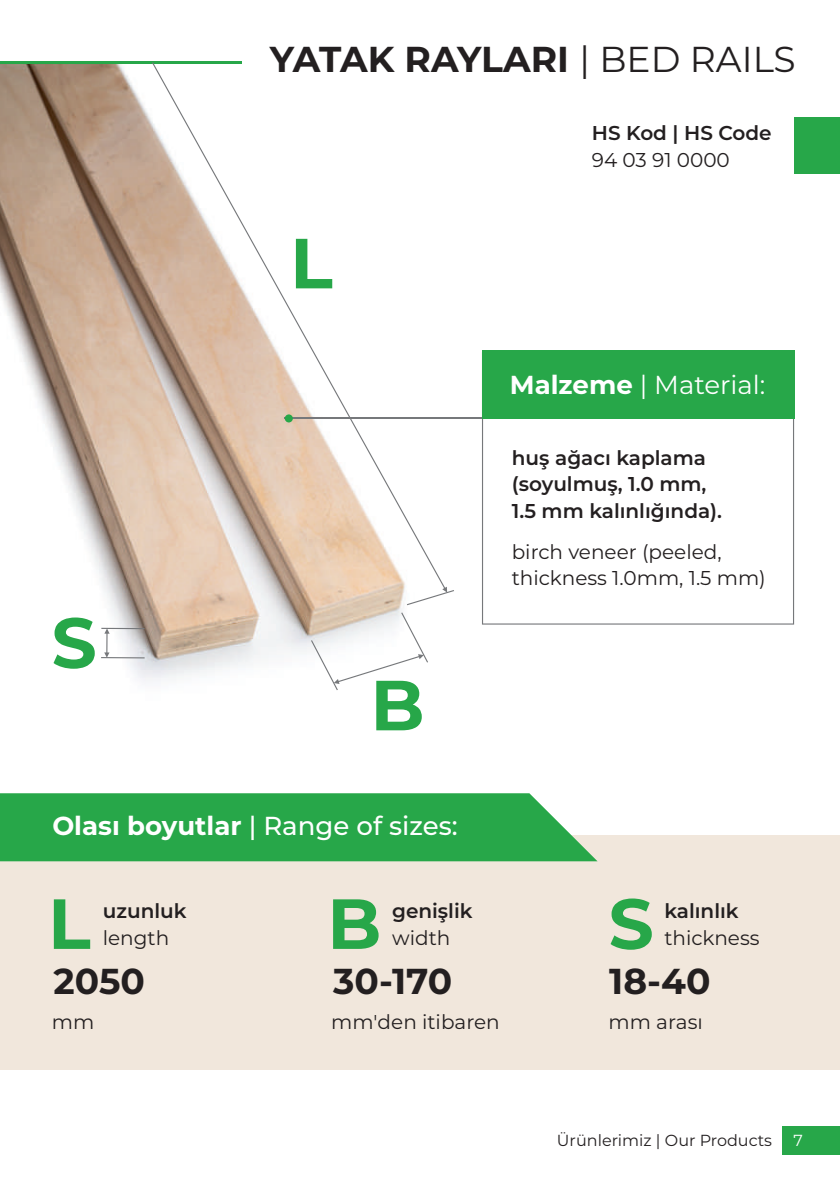
<style>
.page{position:relative;width:840px;height:1191px;background:#fff}
.page>*{position:absolute;margin:0;border:0;box-sizing:border-box;transform-origin:0 0}
.t1{font:700 70.8px "Montserrat";color:#27a749}
.t2{font:700 36px "Montserrat";color:#231f20}
.t3{font:500 26px "Montserrat";color:#fff}
.t4{font:26px "Montserrat";color:#fff}
.t5{font:20px/26.2px "Montserrat";color:#231f20}
.t6{font:600 20px/26.2px "Montserrat";color:#231f20}
.t7{font:16px "Montserrat";color:#231f20}
.t8{font:16px "Montserrat";color:#fff}
.s1{font-weight:400}
.s2{font-weight:700}
</style>
<div class="page">
<img style="left:0;top:64px;width:511px;height:617px">
<hr style="left:0;top:61px;width:241px;height:3px;background:#27a749">
<div style="left:782px;top:1126px;width:57px;height:28px;background:#27a749"></div>
<div style="left:0;top:835px;width:839px;height:234px;background:#f1e7dc"></div>
<svg style="left:0;top:793px;width:597px;height:68px;background:#33ac53"></svg>
<hr style="left:101px;top:657px;width:43px;height:1px;background:#76787b">
<hr style="left:101px;top:628px;width:43px;height:1px;background:#76787b">
<svg style="left:104px;top:629px;width:5px;height:28px"></svg>
<svg style="left:406px;top:590px;width:48px;height:15px"></svg>
<svg style="left:152px;top:62px;width:295px;height:530px"></svg>
<hr style="left:284px;top:418px;width:197px;height:1px;background:#76787b">
<div style="left:284px;top:414px;width:9px;height:8px;background:#27a749;border-radius:50%"></div>
<svg style="left:481px;top:419px;width:312px;height:205px"></svg>
<div style="left:481px;top:351px;width:312px;height:68px;background:#27a749"></div>
<div style="left:793px;top:118px;width:46px;height:56px;background:#27a749"></div>
<svg style="left:311px;top:612px;width:117px;height:78px"></svg>
<h2 class="t2" style="left:270px;top:38px;width:527px">YATAK RAYLARI <span class="s1">| BED RAILS</span></h2>
<h1 class="t1" style="left:52px;top:599px;width:47px">S</h1>
<h1 class="t1" style="left:290px;top:220px;width:44px">L</h1>
<h1 class="t1" style="left:370px;top:662px;width:56px">B</h1>
<h3 class="t3" style="left:52px;top:810px;width:407px"><span class="s2">Olası boyutlar</span> | Range of sizes:</h3>
<p class="t6" style="left:591px;top:119px;width:181px">HS Kod | HS Code</p>
<p class="t5" style="left:591px;top:147px;width:139px">94 03 91 0000</p>
<h3 class="t4" style="left:509px;top:368px;width:257px"><span class="s2">Malzeme</span> | Material:</h3>
<p class="t6" style="left:511px;top:445px;width:212px">huş ağacı kaplama (soyulmuş, 1.0 mm,<br>1.5 mm kalınlığında).</p>
<p class="t5" style="left:511px;top:539px;width:255px">birch veneer (peeled, thickness 1.0mm, 1.5 mm)</p>
<h1 class="t1" style="left:48px;top:880px;width:44px">L</h1>
<p class="t6" style="left:103px;top:897px;width:85px">uzunluk</p>
<p class="t5" style="left:103px;top:925px;width:68px">length</p>
<h2 class="t2" style="left:53px;top:959px;width:93px">2050</h2>
<p class="t5" style="left:52px;top:1008px;width:44px">mm</p>
<h1 class="t1" style="left:608px;top:880px;width:47px">S</h1>
<h1 class="t1" style="left:327px;top:880px;width:56px">B</h1>
<p class="t6" style="left:664px;top:897px;width:76px">kalınlık</p>
<p class="t6" style="left:392px;top:897px;width:82px">genişlik</p>
<p class="t5" style="left:392px;top:925px;width:60px">width</p>
<h2 class="t2" style="left:333px;top:959px;width:121px">30-170</h2>
<p class="t5" style="left:331px;top:1008px;width:170px">mm'den itibaren</p>
<p class="t5" style="left:664px;top:925px;width:97px">thickness</p>
<h2 class="t2" style="left:609px;top:959px;width:103px">18-40</h2>
<p class="t5" style="left:608px;top:1008px;width:96px">mm arası</p>
<p class="t7" style="left:556px;top:1131px;width:216px">Ürünlerimiz | Our Products</p>
<p class="t8" style="left:793px;top:1130px;width:11px">7</p>
</div>
